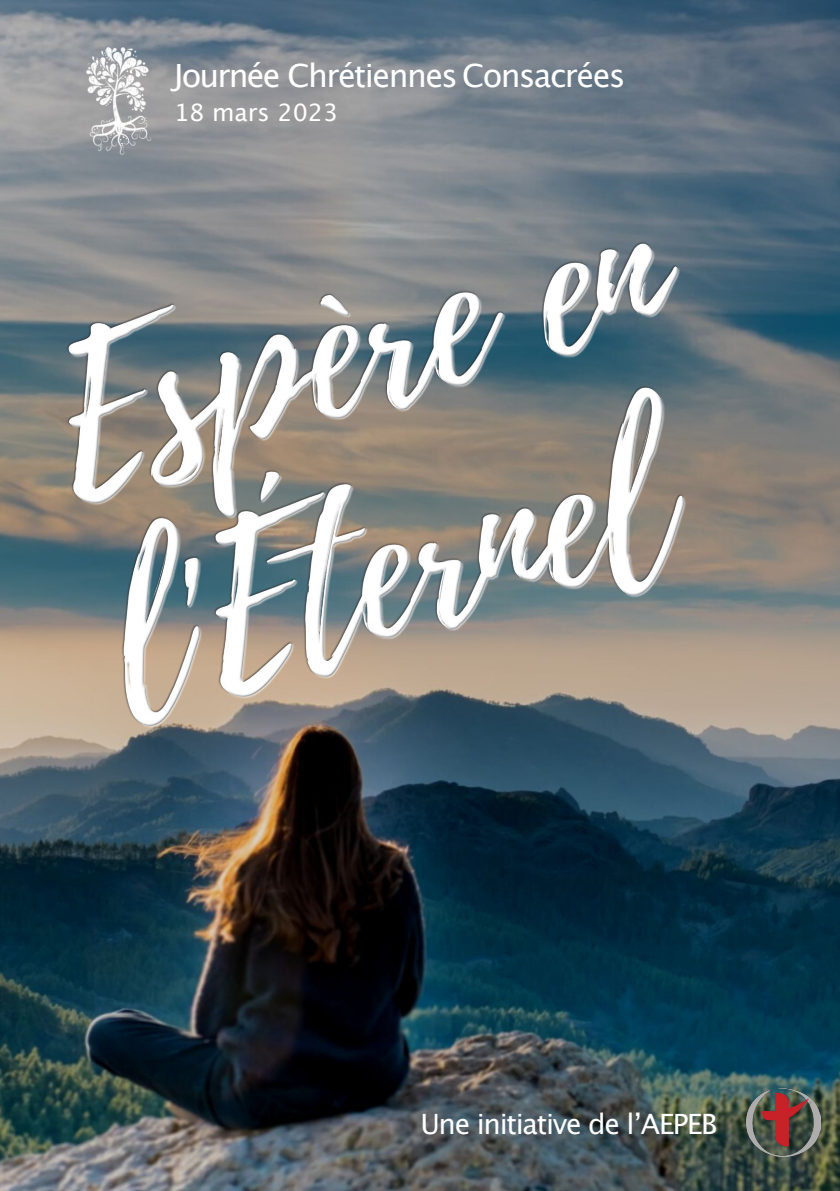
<style>
.page{position:relative;width:840px;height:1191px;background:#fff}
.page>*{position:absolute;margin:0;border:0;box-sizing:border-box;transform-origin:0 0}
.t1{font:32px "Lucida Grande";letter-spacing:-.05em;color:#fff}
.t2{font:28px "Lucida Grande";letter-spacing:-.045em;color:#fff}
.t3{font:24px "Lucida Grande";color:#fff}
</style>
<div class="page">
<img style="left:0;top:0;width:839px;height:1191px">
<img style="left:122px;top:386px;width:563px;height:342px">
<img style="left:66px;top:242px;width:614px;height:277px">
<img style="left:80px;top:48px;width:71px;height:106px">
<img style="left:745px;top:1089px;width:74px;height:67px">
<p class="t1" style="left:173px;top:61px;width:453px">Journée Chrétiennes Consacrées</p>
<p class="t3" style="left:174px;top:102px;width:165px">18 mars 2023</p>
<p class="t2" style="left:420px;top:1112px;width:298px">Une initiative de lʼAEPEB</p>
</div>
